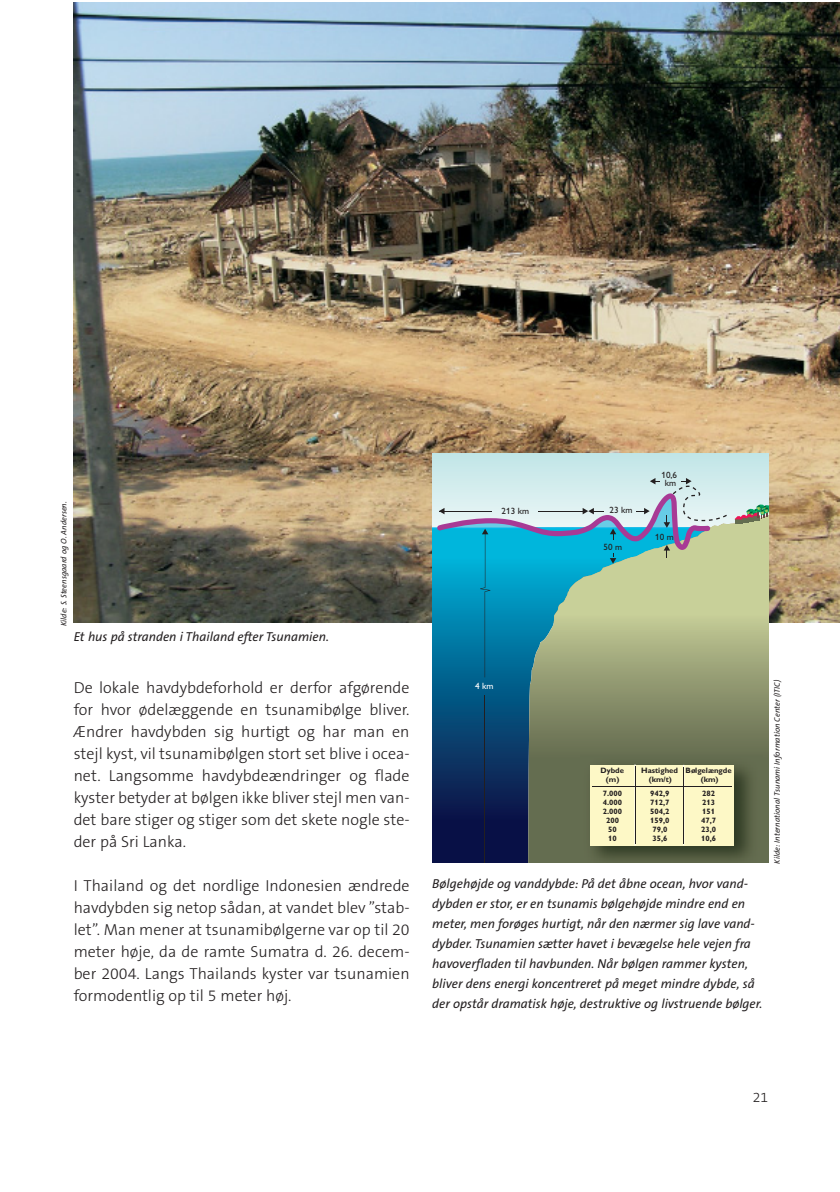
<style>
.page{position:relative;width:840px;height:1192px;background:#fff}
.page>*{position:absolute;margin:0;border:0;box-sizing:border-box;transform-origin:0 0}
.t1{font:300 16px/22px "The Sans B3";color:#231f20;text-align:justify}
.t2{font:300 14px "The Sans B3";color:#231f20}
.t3{font:italic 13px/20px "The Sans B5 Plain";color:#231f20}
.t4{font:9px/8px "Gill Alt One";color:#231f20;text-align:center}
.t5{font:9px "Gill Alt One";color:#fff}
.t6{font:italic 8px "The Sans B5 Plain";color:#231f20}
.t7{font:700 7.8px/9.2px "Gill Alt One";color:#231f20;text-align:center}
</style>
<div class="page">
<img style="left:74px;top:2px;width:766px;height:620px">
<svg style="left:432px;top:677px;width:96px;height:185px"></svg>
<svg style="left:528px;top:677px;width:240px;height:185px"></svg>
<hr style="left:485px;top:695px;width:1px;height:167px;background:#231f20">
<img style="left:580px;top:754px;width:183px;height:108px">
<div style="left:590px;top:765px;width:144px;height:80px;background:#fdf8c6"></div>
<hr style="left:635px;top:766px;width:1px;height:78px;background:#231f20">
<hr style="left:684px;top:767px;width:1px;height:76px;background:#231f20">
<hr style="left:592px;top:786px;width:140px;height:1px;background:#231f20">
<svg style="left:432px;top:453px;width:337px;height:224px"></svg>
<p class="t6" style="left:60px;top:626px;width:126px;rotate:-90deg">Kilde: S. Steensgaard og O. Andersen.</p>
<p class="t3" style="left:74px;top:627px;width:257px">Et hus på stranden i Thailand efter Tsunamien.</p>
<p class="t1" style="left:74px;top:678px;width:337px">De lokale havdybdeforhold er derfor afgørende for hvor ødelæggende en tsunamibølge bliver.<br>Ændrer havdybden sig hurtigt og har man en stejl kyst, vil tsunamibølgen stort set blive i ocea&shy;net. Langsomme havdybdeændringer og flade kyster betyder at bølgen ikke bliver stejl men van&shy;det bare stiger og stiger som det skete nogle ste&shy;der på Sri Lanka.</p>
<p class="t1" style="left:74px;top:876px;width:337px">I Thailand og det nordlige Indonesien ændrede havdybden sig netop sådan, at vandet blev ”stab&shy;let”. Man mener at tsunamibølgerne var op til 20 meter høje, da de ramte Sumatra d. 26. decem&shy;ber 2004. Langs Thailands kyster var tsunamien formodentlig op til 5 meter høj.</p>
<p class="t4" style="left:502px;top:508px;width:29px">213 km</p>
<p class="t4" style="left:609px;top:507px;width:25px">23 km</p>
<p class="t4" style="left:604px;top:544px;width:20px">50 m</p>
<p class="t4" style="left:661px;top:472px;width:17px">10,6 km</p>
<p class="t4" style="left:655px;top:534px;width:20px">10 m</p>
<p class="t5" style="left:475px;top:682px;width:20px">4 km</p>
<p class="t7" style="left:600px;top:767px;width:25px">Dybde (m)</p>
<p class="t7" style="left:641px;top:767px;width:38px">Hastighed (km/t)</p>
<p class="t7" style="left:686px;top:767px;width:48px">Bølgelængde (km)</p>
<p class="t7" style="left:603px;top:789px;width:21px">7.000<br>4.000<br>2.000<br>200<br>50<br>10</p>
<p class="t7" style="left:650px;top:789px;width:21px;text-align:left">942,9<br>712,7<br>504,2<br>159,0<br>79,0<br>35,6</p>
<p class="t7" style="left:701px;top:789px;width:17px;text-align:left">282<br>213<br>151<br>47,7<br>23,0<br>10,6</p>
<p class="t3" style="left:432px;top:874px;width:332px">Bølgehøjde og vanddybde: På det åbne ocean, hvor vand&shy;dybden er stor, er en tsunamis bølgehøjde mindre end en meter, men forøges hurtigt, når den nærmer sig lave vand&shy;dybder. Tsunamien sætter havet i bevægelse hele vejen fra havoverfladen til havbunden. Når bølgen rammer kysten, bliver dens energi koncentreret på meget mindre dybde, så der opstår dramatisk høje, destruktive og livstruende bølger.</p>
<p class="t6" style="left:773px;top:864px;width:186px;rotate:-90deg">Kilde: International Tsunami Information Center (ITIC)</p>
<p class="t2" style="left:753px;top:1090px;width:17px">21</p>
</div>
